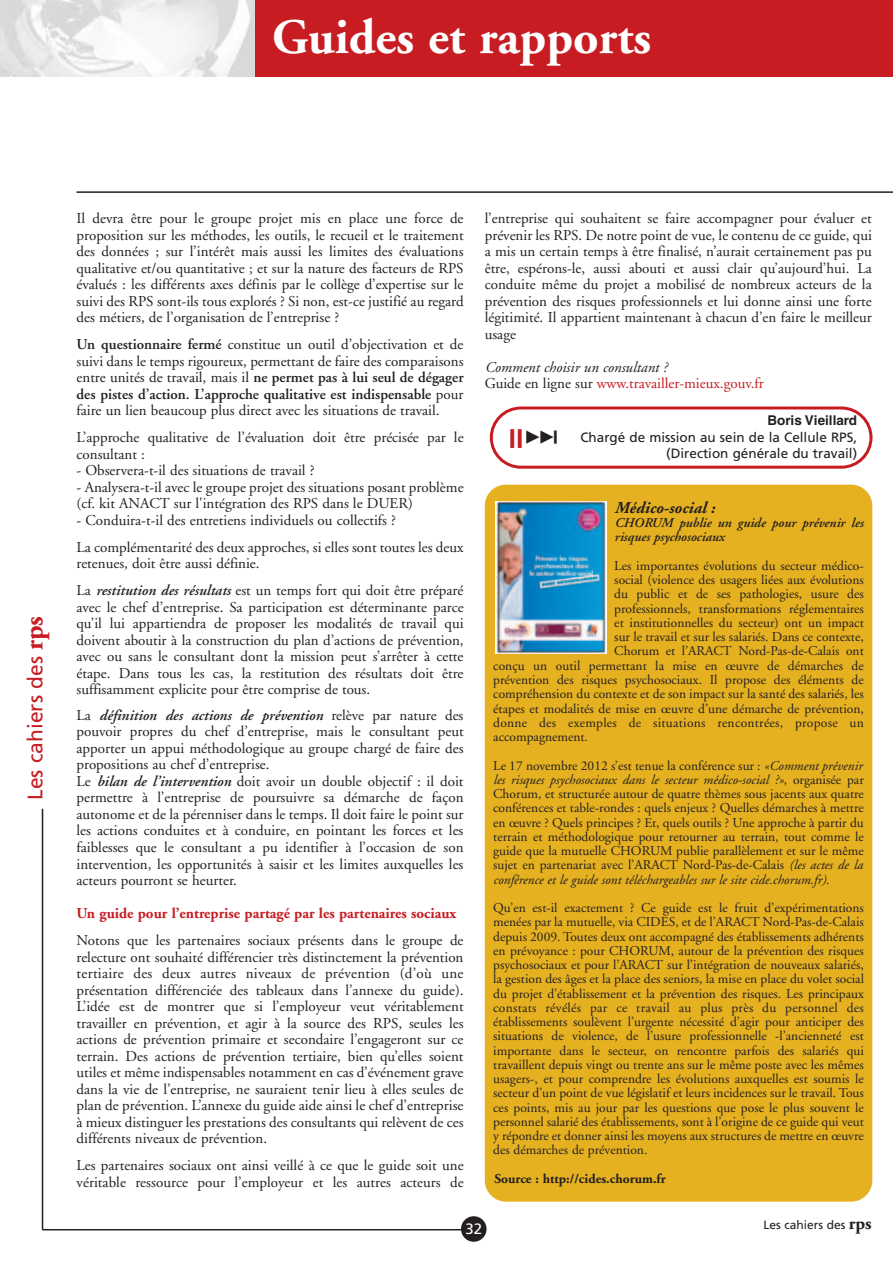
<style>
.page{position:relative;width:893px;height:1263px;background:#fff}
.page>*{position:absolute;margin:0;border:0;box-sizing:border-box;transform-origin:0 0}
.t1{font:700 49.5px "Adobe Garamond";color:#fff}
.t2{font:21px "Frutiger";color:#c61c22}
.t3{font:italic 700 16.5px "Adobe Garamond";color:#231f20}
.t4{font:15px/16.5px "Adobe Garamond";color:#231f20}
.t5{font:15px/16.5px "Adobe Garamond";color:#c61c22}
.t6{font:700 15px "Adobe Garamond";color:#c61c22}
.t7{font:15px "Frutiger";color:#fff}
.t8{font:13.5px/14.2px "Adobe Garamond";color:#231f20;text-align:justify}
.t9{font:13.5px/16.2px "Frutiger";color:#231f20;text-align:right}
.t10{font:italic 600 13.5px/14.2px "Adobe Garamond";color:#231f20}
.t11{font:13.5px "Adobe Garamond";letter-spacing:.02em;color:#231f20}
.t12{font:700 13.5px "Adobe Garamond";color:#231f20}
.t13{font:700 13.5px "Helvetica";color:#231f20}
.t14{font:12px "Frutiger";color:#231f20}
.s1{font-family:"Adobe Garamond";font-weight:700;font-size:27px}
.s2{font-weight:600}
.s3{font-weight:600;font-style:italic}
.s4{font-style:italic;color:#231f20}
.s5{color:#231f20}
.s6{font-style:italic}
.s7{font-family:"Adobe Garamond";font-weight:700;font-size:18px}
</style>
<div class="page">
<img style="left:0;top:0;width:255px;height:77px">
<div style="left:255px;top:0;width:638px;height:77px;background:#c61c22"></div>
<hr style="left:42px;top:809px;width:1px;height:421px;background:#231f20">
<hr style="left:43px;top:1229px;width:420px;height:1px;background:#231f20">
<div style="left:461px;top:1216px;width:25px;height:26px;background:#231f20;border-radius:50%"></div>
<div style="left:485px;top:485px;width:387px;height:717px;background:#e6b120;border-radius:21px"></div>
<div style="left:495px;top:501px;width:112px;height:153px;background:linear-gradient(to bottom,#fbdfd5,#fbdfd3)"></div>
<img style="left:497px;top:501px;width:108px;height:152px">
<hr style="left:77px;top:191px;width:816px;height:2px;background:#231f20">
<svg style="left:490px;top:406px;width:382px;height:63px"></svg>
<h1 class="t1" style="left:272px;top:17px;width:381px">Guides et rapports</h1>
<h2 class="t2" style="left:27px;top:800px;width:185px;rotate:-90deg">Les cahiers des <span class="s1">rps</span></h2>
<p class="t4" style="left:77px;top:212px;width:389px;text-align:justify">Il devra être pour le groupe projet mis en place une force de proposition sur les méthodes, les outils, le recueil et le traitement des données ; sur l’intérêt mais aussi les limites des évaluations qualitative et/ou quantitative ; et sur la nature des facteurs de RPS évalués : les différents axes définis par le collège d’expertise sur le suivi des RPS sont-ils tous explorés ? Si non, est-ce justifié au regard des métiers, de l’organisation de l’entreprise ?</p>
<p class="t4" style="left:77px;top:338px;width:389px;text-align:justify"><span class="s2">Un questionnaire fermé</span> constitue un outil d’objectivation et de suivi dans le temps rigoureux, permettant de faire des comparaisons entre unités de travail, mais il <span class="s2">ne permet pas à lui seul de dégager des pistes d’action. L’approche qualitative est indispensable</span> pour faire un lien beaucoup plus direct avec les situations de travail.</p>
<p class="t4" style="left:77px;top:431px;width:389px">L’approche qualitative de l’évaluation doit être précisée par le consultant :</p>
<p class="t4" style="left:77px;top:464px;width:240px">- Observera-t-il des situations de travail ?</p>
<p class="t4" style="left:77px;top:480px;width:389px">- Analysera-t-il avec le groupe projet des situations posant problème (cf. kit ANACT sur l'intégration des RPS dans le DUER)</p>
<p class="t4" style="left:77px;top:508px;width:388px;line-height:27px">- Conduira-t-il des entretiens individuels ou collectifs ?<br>La complémentarité des deux approches, si elles sont toutes les deux</p>
<p class="t4" style="left:77px;top:551px;width:388px;line-height:27px">retenues, doit être aussi définie.<br>La <span class="s3">restitution des résultats</span> est un temps fort qui doit être préparé</p>
<p class="t4" style="left:77px;top:600px;width:389px;text-align:justify">avec le chef d’entreprise. Sa participation est déterminante parce qu’il lui appartiendra de proposer les modalités de travail qui doivent aboutir à la construction du plan d’actions de prévention, avec ou sans le consultant dont la mission peut s’arrêter à cette étape. Dans tous les cas, la restitution des résultats doit être suffisamment explicite pour être comprise de tous.</p>
<p class="t4" style="left:77px;top:708px;width:389px">La <span class="s3">définition des actions de prévention</span> relève par nature des pouvoir propres du chef d’entreprise, mais le consultant peut apporter un appui méthodologique au groupe chargé de faire des propositions au chef d’entreprise.<br>Le <span class="s3">bilan de l’intervention</span> doit avoir un double objectif : il doit permettre à l’entreprise de poursuivre sa démarche de façon autonome et de la pérenniser dans le temps. Il doit faire le point sur les actions conduites et à conduire, en pointant les forces et les faiblesses que le consultant a pu identifier à l’occasion de son intervention, les opportunités à saisir et les limites auxquelles les acteurs pourront se heurter.</p>
<p class="t6" style="left:77px;top:907px;width:381px">Un guide pour l’entreprise partagé par les partenaires sociaux</p>
<p class="t4" style="left:77px;top:933px;width:389px;text-align:justify">Notons que les partenaires sociaux présents dans le groupe de relecture ont souhaité différencier très distinctement la prévention tertiaire des deux autres niveaux de prévention (d’où une présentation différenciée des tableaux dans l’annexe du guide).<br>L’idée est de montrer que si l’employeur veut véritablement travailler en prévention, et agir à la source des RPS, seules les actions de prévention primaire et secondaire l’engageront sur ce terrain. Des actions de prévention tertiaire, bien qu’elles soient utiles et même indispensables notamment en cas d’événement grave dans la vie de l’entreprise, ne sauraient tenir lieu à elles seules de plan de prévention. L’annexe du guide aide ainsi le chef d’entreprise à mieux distinguer les prestations des consultants qui relèvent de ces différents niveaux de prévention.</p>
<p class="t4" style="left:77px;top:1158px;width:389px">Les partenaires sociaux ont ainsi veillé à ce que le guide soit une véritable ressource pour l’employeur et les autres acteurs de</p>
<p class="t4" style="left:485px;top:212px;width:389px;text-align:justify">l’entreprise qui souhaitent se faire accompagner pour évaluer et prévenir les RPS. De notre point de vue, le contenu de ce guide, qui a mis un certain temps à être finalisé, n’aurait certainement pas pu être, espérons-le, aussi abouti et aussi clair qu’aujourd’hui. La conduite même du projet a mobilisé de nombreux acteurs de la prévention des risques professionnels et lui donne ainsi une forte légitimité. Il appartient maintenant à chacun d’en faire le meilleur usage</p>
<p class="t5" style="left:485px;top:360px;width:281px"><span class="s4">Comment choisir un consultant ?<br></span><span class="s5">Guide en ligne sur</span> www.travailler-mieux.gouv.fr</p>
<p class="t13" style="left:767px;top:415px;width:91px">Boris Vieillard</p>
<p class="t9" style="left:580px;top:430px;width:278px">Chargé de mission au sein de la Cellule RPS, (Direction générale du travail)</p>
<p class="t3" style="left:614px;top:501px;width:102px">Médico-social :</p>
<p class="t10" style="left:614px;top:517px;width:251px">CHORUM publie un guide pour prévenir les risques psychosociaux</p>
<p class="t8" style="left:614px;top:560px;width:251px">Les importantes évolutions du secteur médico-</p>
<p class="t8" style="left:614px;top:574px;width:251px">social (violence des usagers liées aux évolutions</p>
<p class="t8" style="left:614px;top:588px;width:251px">du public et de ses pathologies, usure des</p>
<p class="t8" style="left:614px;top:602px;width:251px">professionnels, transformations réglementaires</p>
<p class="t8" style="left:614px;top:617px;width:251px">et institutionnelles du secteur) ont un impact</p>
<p class="t8" style="left:614px;top:631px;width:251px">sur le travail et sur les salariés. Dans ce contexte,</p>
<p class="t8" style="left:614px;top:645px;width:251px">Chorum et l’ARACT Nord-Pas-de-Calais ont</p>
<p class="t8" style="left:493px;top:659px;width:372px">conçu un outil permettant la mise en œuvre de démarches de</p>
<p class="t8" style="left:493px;top:674px;width:372px">prévention des risques psychosociaux. Il propose des éléments de</p>
<p class="t8" style="left:493px;top:688px;width:372px">compréhension du contexte et de son impact sur la santé des salariés, les</p>
<p class="t8" style="left:493px;top:702px;width:372px">étapes et modalités de mise en œuvre d’une démarche de prévention,</p>
<p class="t11" style="left:493px;top:717px;width:372px">donne des exemples de situations rencontrées, propose un</p>
<p class="t8" style="left:493px;top:731px;width:96px">accompagnement.</p>
<p class="t8" style="left:493px;top:759px;width:372px">Le 17 novembre 2012 s’est tenue la conférence sur : <span class="s6">«Comment prévenir les risques psychosociaux dans le secteur médico-social ?»</span>, organisée par Chorum, et structurée autour de quatre thèmes sous jacents aux quatre conférences et table-rondes : quels enjeux ? Quelles démarches à mettre en œuvre ? Quels principes ? Et, quels outils ? Une approche à partir du terrain et méthodologique pour retourner au terrain, tout comme le guide que la mutuelle CHORUM publie parallèlement et sur le même sujet en partenariat avec l’ARACT Nord-Pas-de-Calais <span class="s6">(les actes de la conférence et le guide sont téléchargeables sur le site cide.chorum.fr)</span>.</p>
<p class="t8" style="left:493px;top:902px;width:372px">Qu’en est-il exactement ? Ce guide est le fruit d’expérimentations menées par la mutuelle, via CIDES, et de l’ARACT Nord-Pas-de-Calais depuis 2009. Toutes deux ont accompagné des établissements adhérents en prévoyance : pour CHORUM, autour de la prévention des risques psychosociaux et pour l’ARACT sur l’intégration de nouveaux salariés, la gestion des âges et la place des seniors, la mise en place du volet social du projet d’établissement et la prévention des risques. Les principaux constats révélés par ce travail au plus près du personnel des établissements soulèvent l’urgente nécessité d’agir pour anticiper des situations de violence, de l’usure professionnelle -l’ancienneté est importante dans le secteur, on rencontre parfois des salariés qui travaillent depuis vingt ou trente ans sur le même poste avec les mêmes usagers-, et pour comprendre les évolutions auxquelles est soumis le secteur d’un point de vue législatif et leurs incidences sur le travail. Tous ces points, mis au jour par les questions que pose le plus souvent le personnel salarié des établissements, sont à l’origine de ce guide qui veut y répondre et donner ainsi les moyens aux structures de mettre en œuvre des démarches de prévention.</p>
<p class="t12" style="left:494px;top:1173px;width:173px">Source : http://cides.chorum.fr</p>
<p class="t7" style="left:466px;top:1222px;width:18px">32</p>
<p class="t14" style="left:763px;top:1219px;width:110px">Les cahiers des <span class="s7">rps</span></p>
</div>
